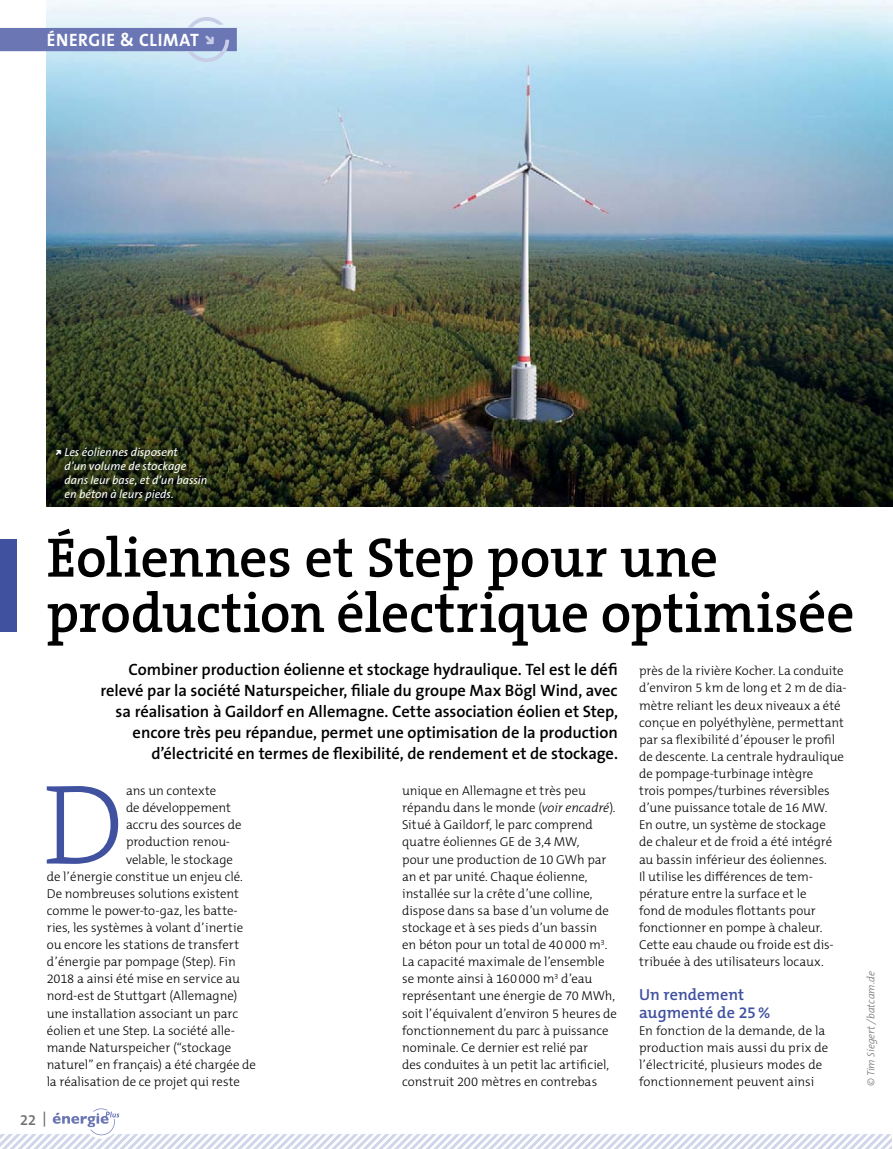
<style>
.page{position:relative;width:893px;height:1149px;background:#fff}
.page>*{position:absolute;margin:0;border:0;box-sizing:border-box;transform-origin:0 0}
.t1{font:300 114.3px "The Serif B W3";color:#40519f}
.t2{font:600 55.95px/55.2px "The Serif B W6";letter-spacing:-.005em;color:#000}
.t3{font:700 18px "The Sans B W7";letter-spacing:.04em;color:#fff}
.t4{font:600 16.5px/21px "The Sans B W6";letter-spacing:-.005em;color:#000;text-align:right}
.t5{font:600 16.2px/17.1px "The Mix B W6";color:#40519f}
.t6{font:600 15px "The Sans B W6";color:#6d6f71}
.t7{font:300 12.9px/17.1px "The Mix B W3";letter-spacing:-.005em;color:#000}
.t8{font:italic 11.7px/14px "The Sans B W5 Plain";color:#fff}
.t9{font:italic 300 10.5px "The Mix B W3";color:#6d6f71}
.s1{font-style:italic}
</style>
<div class="page">
<img style="left:47px;top:1px;width:846px;height:505px">
<div style="left:1px;top:28px;width:236px;height:23px;background:#6b76b5"></div>
<svg style="left:1px;top:1108px;width:891px;height:40px"></svg>
<div style="left:1px;top:539px;width:16px;height:92px;background:#40519f"></div>
<svg style="left:56px;top:450px;width:5px;height:5px"></svg>
<svg style="left:188px;top:17px;width:41px;height:45px"></svg>
<h3 class="t3" style="left:47px;top:33px;width:154px">ÉNERGIE &amp; CLIMAT</h3>
<p class="t8" style="left:65px;top:446px;width:144px">Les éoliennes disposent<br>d’un volume de stockage dans leur base, et d’un bassin en béton à leurs pieds.</p>
<h2 class="t2" style="left:47px;top:535px;width:809px">Éoliennes et Step pour une production électrique optimisée</h2>
<p class="t4" style="left:101px;top:660px;width:519px">Combiner production éolienne et stockage hydraulique. Tel est le défi relevé par la société Naturspeicher, filiale du groupe Max Bög l Wind, avec sa réalisation à Gaildorf en Allemagne. Cette association éolien et Step, encore très peu répandue, permet une optimisation de la production d’électricité en termes de flexibilité, de rendement et de stockage.</p>
<p class="t7" style="left:402px;top:783px;width:216px">unique en Allemagne et très peu répandu dans le monde (<span class="s1">voir encadré</span>).<br>Situé à Gaildorf, le parc comprend quatre éoliennes GE de 3,4 MW,<br>pour une production de 10 GWh par an et par unité. Chaque éolienne, installée sur la crête d’une colline, dispose dans sa base d’un volume de stockage et à ses pieds d’un bassin<br>en béton pour un total de 40 000 m<sup>3</sup>.<br>La capacité maximale de l’ensemble se monte ainsi à 160 000 m<sup>3</sup> d’eau représentant une énergie de 70 MWh, soit l’équivalent d’environ 5 heures de fonctionnement du parc à puissance nominale. Ce dernier est relié par<br>des conduites à un petit lac artificiel, construit 200 mètres en contrebas</p>
<p class="t7" style="left:639px;top:663px;width:209px">près de la rivière Kocher. La conduite d’environ 5 km de long et 2 m de dia&shy;mètre reliant les deux niveaux a été conçue en polyéthylène, permettant par sa flexibilité d’épouser le profil de descente. La centrale hydraulique de pompage-turbinage intègre<br>trois pompes/turbines réversibles d’une puissance totale de 16 MW.<br>En outre, un système de stockage<br>de chaleur et de froid a été intégré au bassin inférieur des éoliennes.<br>Il utilise les différences de tem&shy;pérature entre la surface et le<br>fond de modules flottants pour fonctionner en pompe à chaleur.<br>Cette eau chaude ou froide est dis&shy;tribuée à des utilisateurs locaux.</p>
<p class="t5" style="left:639px;top:987px;width:133px">Un rendement augmenté de 25 %</p>
<p class="t7" style="left:639px;top:1022px;width:191px">En fonction de la demande, de la production mais aussi du prix de l’électricité, plusieurs modes de fonctionnement peuvent ainsi</p>
<h1 class="t1" style="left:43px;top:757px;width:82px">D</h1>
<p class="t7" style="left:126px;top:783px;width:92px">ans un contexte</p>
<p class="t7" style="left:126px;top:800px;width:107px">de développement</p>
<p class="t7" style="left:126px;top:817px;width:117px">accru des sources de</p>
<p class="t7" style="left:126px;top:834px;width:106px">production renou-</p>
<p class="t7" style="left:126px;top:851px;width:108px">velable, le stockage</p>
<p class="t7" style="left:47px;top:868px;width:198px">de l’énergie constitue un enjeu clé.</p>
<p class="t7" style="left:47px;top:885px;width:194px">De nombreuses solutions existent</p>
<p class="t7" style="left:47px;top:903px;width:193px">comme le power-to-gaz, les batte-</p>
<p class="t7" style="left:47px;top:920px;width:198px">ries, les systèmes à volant d’inertie</p>
<p class="t7" style="left:47px;top:937px;width:194px">ou encore les stations de transfert</p>
<p class="t7" style="left:47px;top:954px;width:191px">d’énergie par pompage (Step). Fin</p>
<p class="t7" style="left:47px;top:971px;width:195px">2018 a ainsi été mise en service au</p>
<p class="t7" style="left:47px;top:988px;width:192px">nord-est de Stuttgart (Allemagne)</p>
<p class="t7" style="left:47px;top:1005px;width:193px">une installation associant un parc</p>
<p class="t7" style="left:47px;top:1022px;width:190px">éolien et une Step. La société alle-</p>
<p class="t7" style="left:47px;top:1039px;width:186px">mande Naturspeicher (“stockage</p>
<p class="t7" style="left:47px;top:1056px;width:211px">naturel” en français) a été chargée de</p>
<p class="t7" style="left:47px;top:1074px;width:195px">la réalisation de ce projet qui reste</p>
<p class="t6" style="left:20px;top:1113px;width:28px">22 |</p>
<p class="t9" style="left:867px;top:1085px;width:116px;rotate:-90deg">© Tim Siegert /batcam.de</p>
</div>
